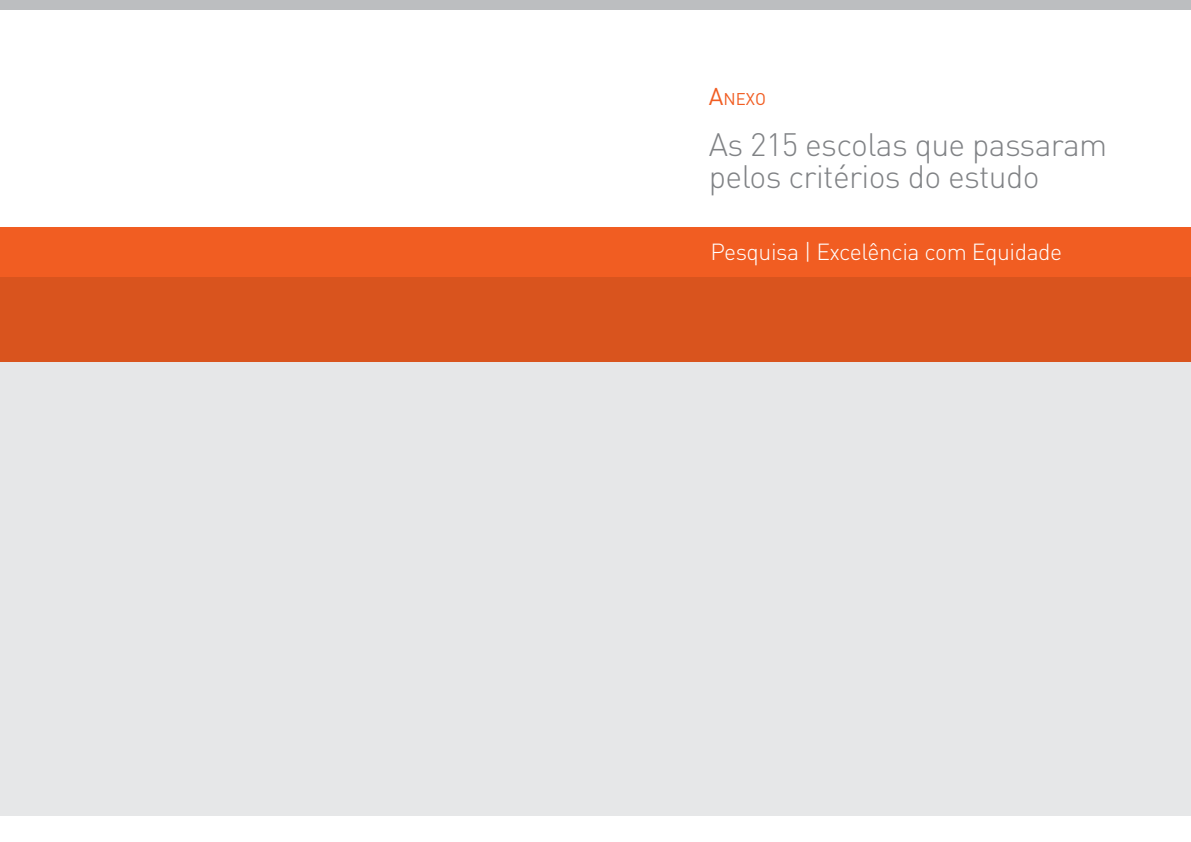
<style>
.page{position:relative;width:1191px;height:842px;background:#fff}
.page>*{position:absolute;margin:0;border:0;box-sizing:border-box;transform-origin:0 0}
.t1{font:300 32px/32px "DIN";letter-spacing:-.02em;color:#808285}
.t2{font:300 23px "DIN";letter-spacing:-.02em;color:#fff}
.t3{font:16.8px "DIN";color:#f15d22}
.s1{font-size:24px}
</style>
<div class="page">
<div style="left:0;top:0;width:1191px;height:9px;background:#bcbec0"></div>
<div style="left:0;top:277px;width:1191px;height:560px;background:#e6e7e8"></div>
<div style="left:0;top:227px;width:1191px;height:134px;background:linear-gradient(to bottom,#f35e22,#d1511d)"></div>
<div style="left:0;top:816px;width:1191px;height:26px;background:#fff"></div>
<p class="t3" style="left:709px;top:88px;width:59px"><span class="s1">A</span>NEXO</p>
<p class="t1" style="left:709px;top:129px;width:400px">As 215 escolas que passaram pelos critérios do estudo</p>
<p class="t2" style="left:710px;top:238px;width:353px">Pesquisa | Excelência com Equidade</p>
</div>
